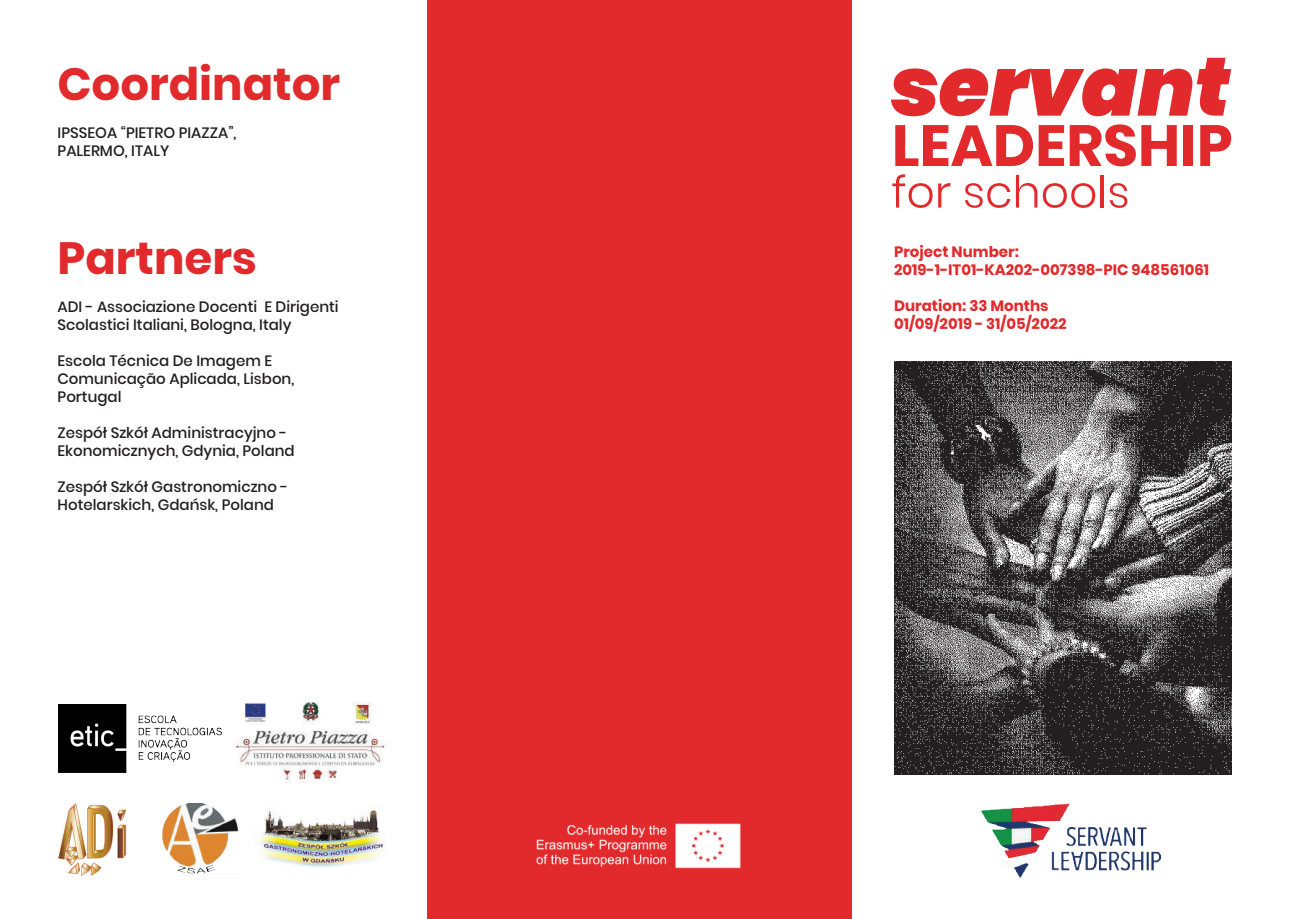
<style>
.page{position:relative;width:1289px;height:919px;background:#fff}
.page>*{position:absolute;margin:0;border:0;box-sizing:border-box;transform-origin:0 0}
.t1{font:700 45px "Poppins";color:#e2292b}
.t2{font:500 15px/18px "Poppins";color:#231f20}
.t3{font:700 15px/18px "Poppins";color:#e2292b}
</style>
<div class="page">
<img style="left:58px;top:803px;width:69px;height:73px">
<div style="left:427px;top:0;width:425px;height:918px;background:#e2292b"></div>
<svg style="left:891px;top:58px;width:340px;height:58px"></svg>
<svg style="left:895px;top:124px;width:240px;height:42px"></svg>
<svg style="left:1141px;top:125px;width:35px;height:41px"></svg>
<div style="left:1183px;top:125px;width:10px;height:41px;background:#e2292b"></div>
<svg style="left:1200px;top:125px;width:31px;height:41px"></svg>
<svg style="left:892px;top:174px;width:40px;height:34px"></svg>
<svg style="left:938px;top:183px;width:12px;height:24px"></svg>
<svg style="left:965px;top:175px;width:130px;height:33px"></svg>
<hr style="left:1100px;top:175px;width:3px;height:32px;background:#e2292b">
<svg style="left:1109px;top:183px;width:18px;height:25px"></svg>
<img style="left:981px;top:803px;width:180px;height:76px">
<img style="left:234px;top:703px;width:154px;height:79px">
<img style="left:258px;top:806px;width:128px;height:62px">
<img style="left:58px;top:704px;width:163px;height:68px">
<img style="left:162px;top:803px;width:77px;height:70px">
<svg style="left:999px;top:855px;width:22px;height:13px"></svg>
<img style="left:894px;top:361px;width:337px;height:413px">
<img style="left:536px;top:823px;width:205px;height:46px">
<h1 class="t1" style="left:58px;top:58px;width:284px">Coordinator</h1>
<p class="t2" style="left:58px;top:124px;width:180px">IPSSEOA “PIETRO PIAZZA”,<br>PALERMO, ITALY</p>
<h1 class="t1" style="left:58px;top:232px;width:201px">Partners</h1>
<p class="t2" style="left:58px;top:297px;width:283px">ADI - Associazione Docenti E Dirigenti<br>Scolastici Italiani, Bologna, Italy</p>
<p class="t2" style="left:58px;top:351px;width:238px">Escola Técnica De Imagem E<br>Comunicação Aplicada, Lisbon,<br>Portugal</p>
<p class="t2" style="left:58px;top:423px;width:239px">Zespół Szkół Administracyjno -<br>Ekonomicznych, Gdynia, Poland</p>
<p class="t2" style="left:58px;top:477px;width:232px">Zespół Szkół Gastronomiczno -<br>Hotelarskich, Gdańsk, Poland</p>
<p class="t3" style="left:894px;top:243px;width:316px">Project Number:<br>2019-1-IT01-KA202-007398-PIC 948561061</p>
<p class="t3" style="left:894px;top:297px;width:174px">Duration: 33 Months<br>01/09/2019 - 31/05/2022</p>
</div>
